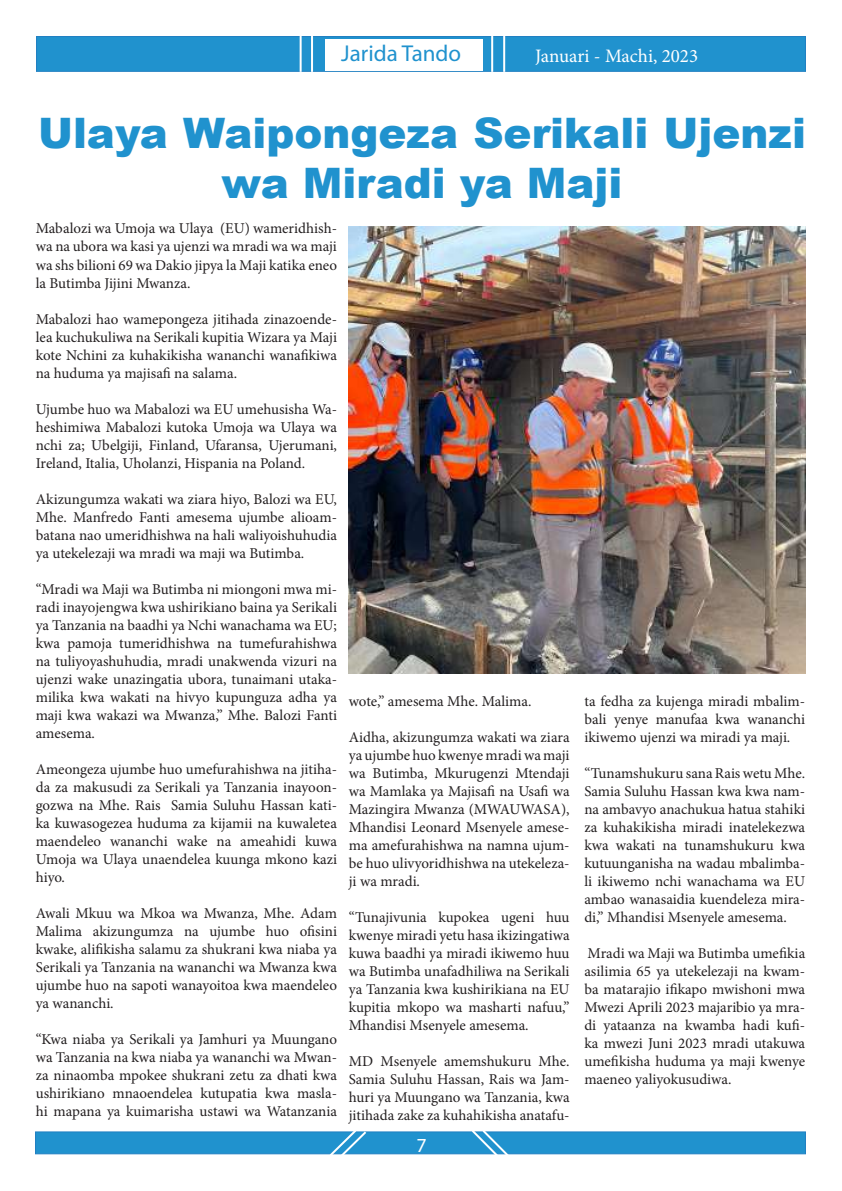
<style>
.page{position:relative;width:842px;height:1191px;background:#fff}
.page>*{position:absolute;margin:0;border:0;box-sizing:border-box;transform-origin:0 0}
.t1{font:900 42px/50.4px "Arial";color:#2092ce;text-align:center}
.t2{font:23px "Myriad Pro";color:#2092ce}
.t3{font:20px "Myriad Pro";color:#fff}
.t4{font:19px "Minion Pro";color:#fff}
.t5{font:15px/18px "Minion Pro";color:#231f20;text-align:justify}
</style>
<div class="page">
<div style="left:36px;top:36px;width:770px;height:36px;background:#2092ce;border:1px solid #2180c2"></div>
<hr style="left:300px;top:36px;width:2px;height:36px;background:#fff">
<hr style="left:311px;top:36px;width:2px;height:36px;background:#fff">
<hr style="left:503px;top:36px;width:2px;height:36px;background:#fff">
<hr style="left:491px;top:36px;width:2px;height:36px;background:#fff">
<div style="left:325px;top:39px;width:157px;height:31px;background:#fff"></div>
<svg style="left:35px;top:1131px;width:771px;height:24px;background:#2d97cf"></svg>
<img style="left:349px;top:226px;width:457px;height:447px">
<h2 class="t2" style="left:341px;top:39px;width:121px">Jarida Tando</h2>
<p class="t4" style="left:535px;top:44px;width:164px">Januari - Machi, 2023</p>
<h1 class="t1" style="left:38px;top:106px;width:769px">Ulaya Waipongeza Serikali Ujenzi wa Miradi ya Maji</h1>
<p class="t5" style="left:36px;top:220px;width:303px">Mabalozi wa Umoja wa Ulaya (EU) wameridhish&shy;wa na ubora wa kasi ya ujenzi wa mradi wa wa maji wa shs bilioni 69 wa Dakio jipya la Maji katika eneo la Butimba Jijini Mwanza.</p>
<p class="t5" style="left:36px;top:310px;width:303px">Mabalozi hao wamepongeza jitihada zinazoende&shy;lea kuchukuliwa na Serikali kupitia Wizara ya Maji kote Nchini za kuhakikisha wananchi wanafikiwa na huduma ya majisafi na salama.</p>
<p class="t5" style="left:36px;top:400px;width:303px">Ujumbe huo wa Mabalozi wa EU umehusisha Wa&shy;heshimiwa Mabalozi kutoka Umoja wa Ulaya wa nchi za; Ubelgiji, Finland, Ufaransa, Ujerumani, Ireland, Italia, Uholanzi, Hispania na Poland.</p>
<p class="t5" style="left:36px;top:490px;width:303px">Akizungumza wakati wa ziara hiyo, Balozi wa EU, Mhe. Manfredo Fanti amesema ujumbe alioam&shy;batana nao umeridhishwa na hali waliyoishuhudia ya utekelezaji wa mradi wa maji wa Butimba.</p>
<p class="t5" style="left:36px;top:580px;width:303px">“Mradi wa Maji wa Butimba ni miongoni mwa mi&shy;radi inayojengwa kwa ushirikiano baina ya Serikali ya Tanzania na baadhi ya Nchi wanachama wa EU; kwa pamoja tumeridhishwa na tumefurahishwa na tuliyoyashuhudia, mradi unakwenda vizuri na ujenzi wake unazingatia ubora, tunaimani utaka&shy;milika kwa wakati na hivyo kupunguza adha ya maji kwa wakazi wa Mwanza,” Mhe. Balozi Fanti amesema.</p>
<p class="t5" style="left:36px;top:760px;width:303px">Ameongeza ujumbe huo umefurahishwa na jitiha&shy;da za makusudi za Serikali ya Tanzania inayoon&shy;gozwa na Mhe. Rais Samia Suluhu Hassan kati&shy;ka kuwasogezea huduma za kijamii na kuwaletea maendeleo wananchi wake na ameahidi kuwa Umoja wa Ulaya unaendelea kuunga mkono kazi hiyo.</p>
<p class="t5" style="left:36px;top:904px;width:303px">Awali Mkuu wa Mkoa wa Mwanza, Mhe. Adam Malima akizungumza na ujumbe huo ofisini kwake, alifikisha salamu za shukrani kwa niaba ya Serikali ya Tanzania na wananchi wa Mwanza kwa ujumbe huo na sapoti wanayoitoa kwa maendeleo ya wananchi.</p>
<p class="t5" style="left:36px;top:1030px;width:303px">“Kwa niaba ya Serikali ya Jamhuri ya Muungano wa Tanzania na kwa niaba ya wananchi wa Mwan&shy;za ninaomba mpokee shukrani zetu za dhati kwa ushirikiano mnaoendelea kutupatia kwa masla&shy;hi mapana ya kuimarisha ustawi wa Watanzania</p>
<p class="t5" style="left:349px;top:692px;width:184px">wote,” amesema Mhe. Malima.</p>
<p class="t5" style="left:349px;top:728px;width:222px">Aidha, akizungumza wakati wa ziara ya ujumbe huo kwenye mradi wa maji wa Butimba, Mkurugenzi Mtendaji wa Mamlaka ya Majisafi na Usafi wa Mazingira Mwanza (MWAUWASA), Mhandisi Leonard Msenyele amese&shy;ma amefurahishwa na namna ujum&shy;be huo ulivyoridhishwa na utekeleza&shy;ji wa mradi.</p>
<p class="t5" style="left:349px;top:908px;width:222px">“Tunajivunia kupokea ugeni huu kwenye miradi yetu hasa ikizingatiwa kuwa baadhi ya miradi ikiwemo huu wa Butimba unafadhiliwa na Serikali ya Tanzania kwa kushirikiana na EU kupitia mkopo wa masharti nafuu,” Mhandisi Msenyele amesema.</p>
<p class="t5" style="left:349px;top:1052px;width:222px">MD Msenyele amemshukuru Mhe.<br>Samia Suluhu Hassan, Rais wa Jam&shy;huri ya Muungano wa Tanzania, kwa jitihada zake za kuhahikisha anatafu-</p>
<p class="t5" style="left:584px;top:692px;width:222px">ta fedha za kujenga miradi mbalim&shy;bali yenye manufaa kwa wananchi ikiwemo ujenzi wa miradi ya maji.</p>
<p class="t5" style="left:584px;top:764px;width:222px">“Tunamshukuru sana Rais wetu Mhe.<br>Samia Suluhu Hassan kwa kwa nam&shy;na ambavyo anachukua hatua stahiki za kuhakikisha miradi inatelekezwa kwa wakati na tunamshukuru kwa kutuunganisha na wadau mbalimba&shy;li ikiwemo nchi wanachama wa EU ambao wanasaidia kuendeleza mira&shy;di,” Mhandisi Msenyele amesema.</p>
<p class="t5" style="left:584px;top:944px;width:222px">Mradi wa Maji wa Butimba umefikia asilimia 65 ya utekelezaji na kwam&shy;ba matarajio ifikapo mwishoni mwa Mwezi Aprili 2023 majaribio ya mra&shy;di yataanza na kwamba hadi kufi&shy;ka mwezi Juni 2023 mradi utakuwa umefikisha huduma ya maji kwenye maeneo yaliyokusudiwa.</p>
<h3 class="t3" style="left:417px;top:1133px;width:12px">7</h3>
</div>
